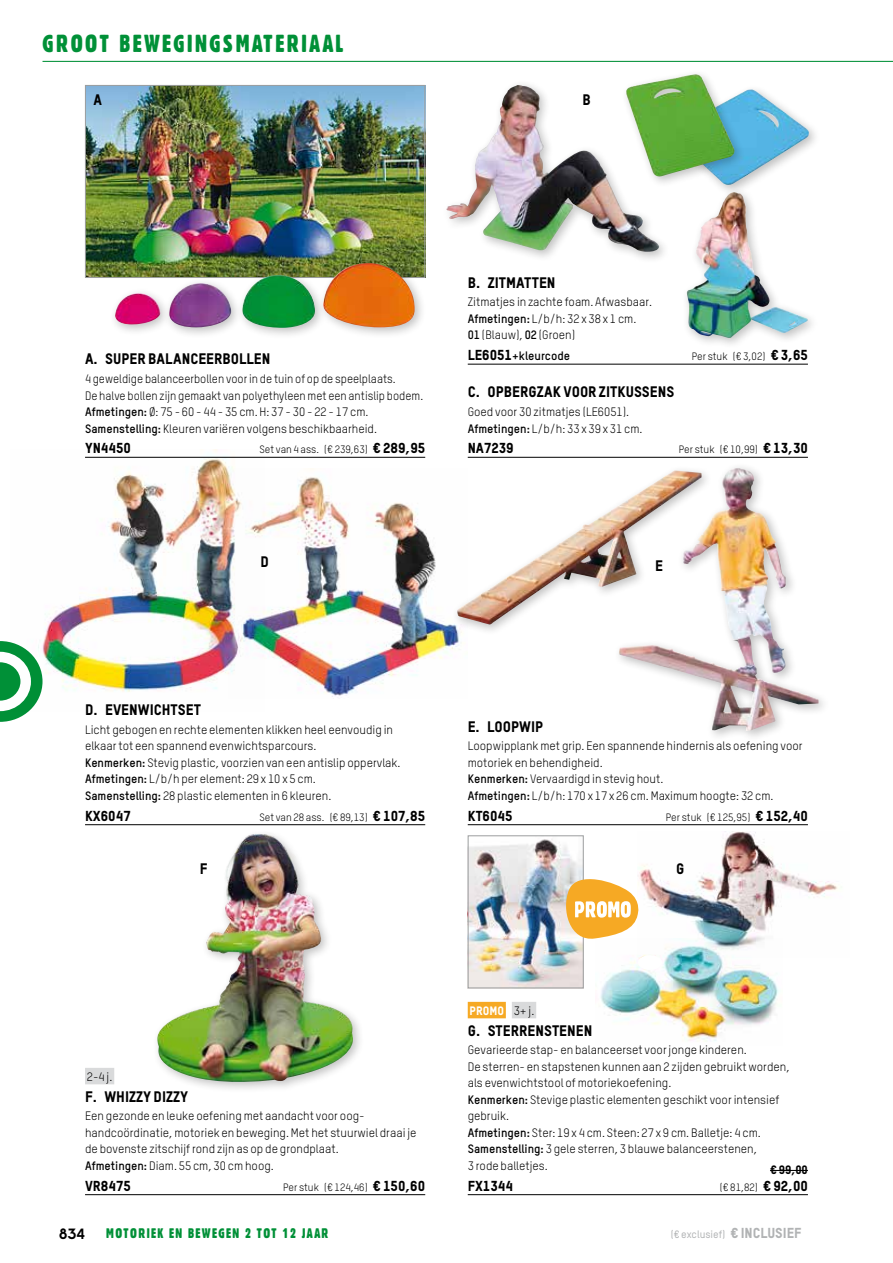
<style>
.page{position:relative;width:893px;height:1263px;background:#fff}
.page>*{position:absolute;margin:0;border:0;box-sizing:border-box;transform-origin:0 0}
.t1{font:24px "Gothic 821 Condensed BT";letter-spacing:.1em;color:#009037}
.t2{font:15px "TSTAR Headline";color:#000}
.t3{font:15px "Chalet Tokyo";color:#000}
.t4{font:14.25px "TSTAR Headline";color:#000}
.t5{font:13.5px "Gothic 821 Condensed BT";letter-spacing:.1em;color:#009037}
.t6{font:12px/16.5px "TSTAR";color:#000}
.t7{font:12px/16.5px "TSTAR";color:#000;scale:.96 1}
.t8{font:700 12px "TSTAR";color:#000}
.t9{font:12px "TSTAR Headline";color:#fff}
.t10{font:12px "TSTAR Headline";color:#000}
.t11{font:10.5px "TSTAR";color:#000}
.t12{font:500 10.5px "TSTAR";color:#b1b3b4}
.s1{font-weight:700}
.s2{font-family:"TSTAR Headline";font-size:14.25px}
.s3{font-family:"TSTAR Headline";font-weight:400;font-size:14.25px}
.s4{font-family:"TSTAR";color:#000}
</style>
<div class="page">
<svg style="left:0;top:641px;width:28px;height:81px"></svg>
<hr style="left:43px;top:61px;width:850px;height:1px;background:#009037">
<img style="left:265px;top:477px;width:195px;height:220px">
<img style="left:11px;top:450px;width:254px;height:262px">
<div style="left:452px;top:464px;width:261px;height:172px;background:#000;opacity:.25"></div>
<img style="left:457px;top:470px;width:156px;height:154px">
<div style="left:613px;top:462px;width:217px;height:281px;background:#000;opacity:.25"></div>
<img style="left:619px;top:468px;width:200px;height:263px">
<img style="left:638px;top:831px;width:200px;height:108px">
<div style="left:468px;top:1002px;width:38px;height:16px;background:#f6a924"></div>
<div style="left:512px;top:1002px;width:24px;height:16px;background:#d9dadb"></div>
<hr style="left:468px;top:1194px;width:340px;height:1px;background:#000">
<hr style="left:770px;top:1170px;width:38px;height:1px;background:#000">
<img style="left:87px;top:87px;width:336px;height:189px">
<div style="left:85px;top:85px;width:340px;height:193px;border:1px solid #9c9e9f"></div>
<div style="left:441px;top:80px;width:230px;height:184px;background:#000;opacity:.25"></div>
<img style="left:446px;top:86px;width:213px;height:166px">
<div style="left:666px;top:84px;width:154px;height:113px;background:#000;opacity:.25"></div>
<img style="left:746px;top:89px;width:5px;height:94px">
<div style="left:681px;top:187px;width:138px;height:163px;background:#000;opacity:.25"></div>
<img style="left:687px;top:194px;width:121px;height:144px">
<div style="left:151px;top:829px;width:214px;height:265px;background:#000;opacity:.25"></div>
<img style="left:157px;top:831px;width:196px;height:252px">
<img style="left:470px;top:839px;width:112px;height:147px">
<div style="left:468px;top:835px;width:116px;height:153px;border:1px solid #9c9e9f"></div>
<div style="left:110px;top:257px;width:317px;height:83px;background:#000;opacity:.25"></div>
<img style="left:115px;top:263px;width:300px;height:65px">
<hr style="left:85px;top:457px;width:340px;height:1px;background:#000">
<hr style="left:468px;top:364px;width:340px;height:1px;background:#000">
<hr style="left:468px;top:457px;width:340px;height:1px;background:#000">
<div style="left:620px;top:68px;width:126px;height:120px;background:#000;opacity:.25"></div>
<img style="left:626px;top:74px;width:109px;height:103px">
<hr style="left:85px;top:824px;width:340px;height:1px;background:#000">
<hr style="left:468px;top:824px;width:340px;height:1px;background:#000">
<div style="left:85px;top:1068px;width:29px;height:16px;background:#d9dadb"></div>
<hr style="left:85px;top:1194px;width:340px;height:1px;background:#000">
<svg style="left:566px;top:879px;width:72px;height:60px"></svg>
<img style="left:600px;top:939px;width:179px;height:103px">
<div style="left:638px;top:955px;width:24px;height:15px;background:#fff;border-radius:50%"></div>
<h1 class="t1" style="left:43px;top:29px;width:303px">GROOT BEWEGINGSMATERIAAL</h1>
<p class="t2" style="left:94px;top:90px;width:10px">A</p>
<p class="t2" style="left:583px;top:90px;width:10px">B</p>
<p class="t2" style="left:85px;top:350px;width:187px">A. SUPER BALANCEERBOLLEN</p>
<p class="t7" style="left:85px;top:370px;width:354px">4 geweldige balanceerbollen voor in de tuin of op de speelplaats.<br>De halve bollen zijn gemaakt van polyethyleen met een antislip bodem.<br><span class="s1">Afmetingen:</span> Ø: 75 - 60 - 44 - 35 cm. H: 37 - 30 - 22 - 17 cm.<br><span class="s1">Samenstelling:</span> Kleuren variëren volgens beschikbaarheid.</p>
<p class="t4" style="left:85px;top:439px;width:47px">YN4450</p>
<p class="t11" style="left:259px;top:443px;width:167px">Set van 4 ass. (€ 239,63) <span class="s2">€ 289,95</span></p>
<p class="t2" style="left:468px;top:273px;width:89px">B. ZITMATTEN</p>
<p class="t6" style="left:468px;top:294px;width:186px">Zitmatjes in zachte foam. Afwasbaar.<br><span class="s1">Afmetingen:</span> L/b/h: 32 x 38 x 1 cm.<br><span class="s1">01</span> (Blauw), <span class="s1">02</span> (Groen)</p>
<p class="t8" style="left:468px;top:348px;width:104px"><span class="s3">LE6051</span>+kleurcode</p>
<p class="t11" style="left:692px;top:350px;width:118px">Per stuk (€ 3,02) <span class="s2">€ 3,65</span></p>
<p class="t2" style="left:468px;top:383px;width:208px">C. OPBERGZAK VOOR ZITKUSSENS</p>
<p class="t6" style="left:468px;top:403px;width:176px">Goed voor 30 zitmatjes (LE6051).<br><span class="s1">Afmetingen:</span> L/b/h: 33 x 39 x 31 cm.</p>
<p class="t4" style="left:468px;top:439px;width:48px">NA7239</p>
<p class="t11" style="left:679px;top:443px;width:131px">Per stuk (€ 10,99) <span class="s2">€ 13,30</span></p>
<p class="t2" style="left:260px;top:553px;width:10px">D</p>
<p class="t2" style="left:655px;top:556px;width:9px">E</p>
<p class="t2" style="left:85px;top:701px;width:117px">D. EVENWICHTSET</p>
<p class="t6" style="left:85px;top:721px;width:317px">Licht gebogen en rechte elementen klikken heel eenvoudig in elkaar tot een spannend evenwichtsparcours.<br><span class="s1">Kenmerken:</span> Stevig plastic, voorzien van een antislip oppervlak.<br><span class="s1">Afmetingen:</span> L/b/h per element: 29 x 10 x 5 cm.<br><span class="s1">Samenstelling:</span> 28 plastic elementen in 6 kleuren.</p>
<p class="t4" style="left:85px;top:807px;width:47px">KX6047</p>
<p class="t11" style="left:259px;top:811px;width:167px">Set van 28 ass. (€ 89,13) <span class="s2">€ 107,85</span></p>
<p class="t2" style="left:468px;top:717px;width:77px">E. LOOPWIP</p>
<p class="t6" style="left:468px;top:738px;width:336px">Loopwipplank met grip. Een spannende hindernis als oefening voor motoriek en behendigheid.<br><span class="s1">Kenmerken:</span> Vervaardigd in stevig hout.<br><span class="s1">Afmetingen:</span> L/b/h: 170 x 17 x 26 cm. Maximum hoogte: 32 cm.</p>
<p class="t4" style="left:468px;top:807px;width:46px">KT6045</p>
<p class="t11" style="left:666px;top:811px;width:144px">Per stuk (€ 125,95) <span class="s2">€ 152,40</span></p>
<p class="t2" style="left:200px;top:859px;width:9px">F</p>
<p class="t2" style="left:676px;top:859px;width:10px">G</p>
<p class="t6" style="left:87px;top:1068px;width:27px">2-4 j.</p>
<p class="t2" style="left:85px;top:1087px;width:105px">F. WHIZZY DIZZY</p>
<p class="t6" style="left:85px;top:1108px;width:333px">Een gezonde en leuke oefening met aandacht voor oog&shy;handcoördinatie, motoriek en beweging. Met het stuurwiel draai je de bovenste zitschijf rond zijn as op de grondplaat.<br><span class="s1">Afmetingen:</span> Diam. 55 cm, 30 cm hoog.</p>
<p class="t4" style="left:85px;top:1177px;width:47px">VR8475</p>
<p class="t11" style="left:283px;top:1180px;width:144px">Per stuk (€ 124,46) <span class="s2">€ 150,60</span></p>
<p class="t9" style="left:470px;top:1003px;width:66px">PROMO <span class="s4">3+ j.</span></p>
<p class="t2" style="left:468px;top:1021px;width:126px">G. STERRENSTENEN</p>
<p class="t6" style="left:468px;top:1042px;width:323px">Gevarieerde stap- en balanceerset voor jonge kinderen.<br>De sterren- en stapstenen kunnen aan 2 zijden gebruikt worden, als evenwichtstool of motoriekoefening.<br><span class="s1">Kenmerken:</span> Stevige plastic elementen geschikt voor intensief gebruik.<br><span class="s1">Afmetingen:</span> Ster: 19 x 4 cm. Steen: 27 x 9 cm. Balletje: 4 cm.<br><span class="s1">Samenstelling:</span> 3 gele sterren, 3 blauwe balanceerstenen,<br>3 rode balletjes.</p>
<p class="t10" style="left:770px;top:1163px;width:39px">€ 99,00</p>
<p class="t4" style="left:468px;top:1177px;width:47px">FX1344</p>
<p class="t11" style="left:720px;top:1180px;width:90px">(€ 81,82) <span class="s2">€ 92,00</span></p>
<p class="t3" style="left:59px;top:1224px;width:27px">834</p>
<p class="t5" style="left:106px;top:1225px;width:224px">MOTORIEK EN BEWEGEN 2 TOT 12 JAAR</p>
<p class="t12" style="left:671px;top:1228px;width:132px">(€ exclusief) <span class="s3">€ INCLUSIEF</span></p>
</div>
